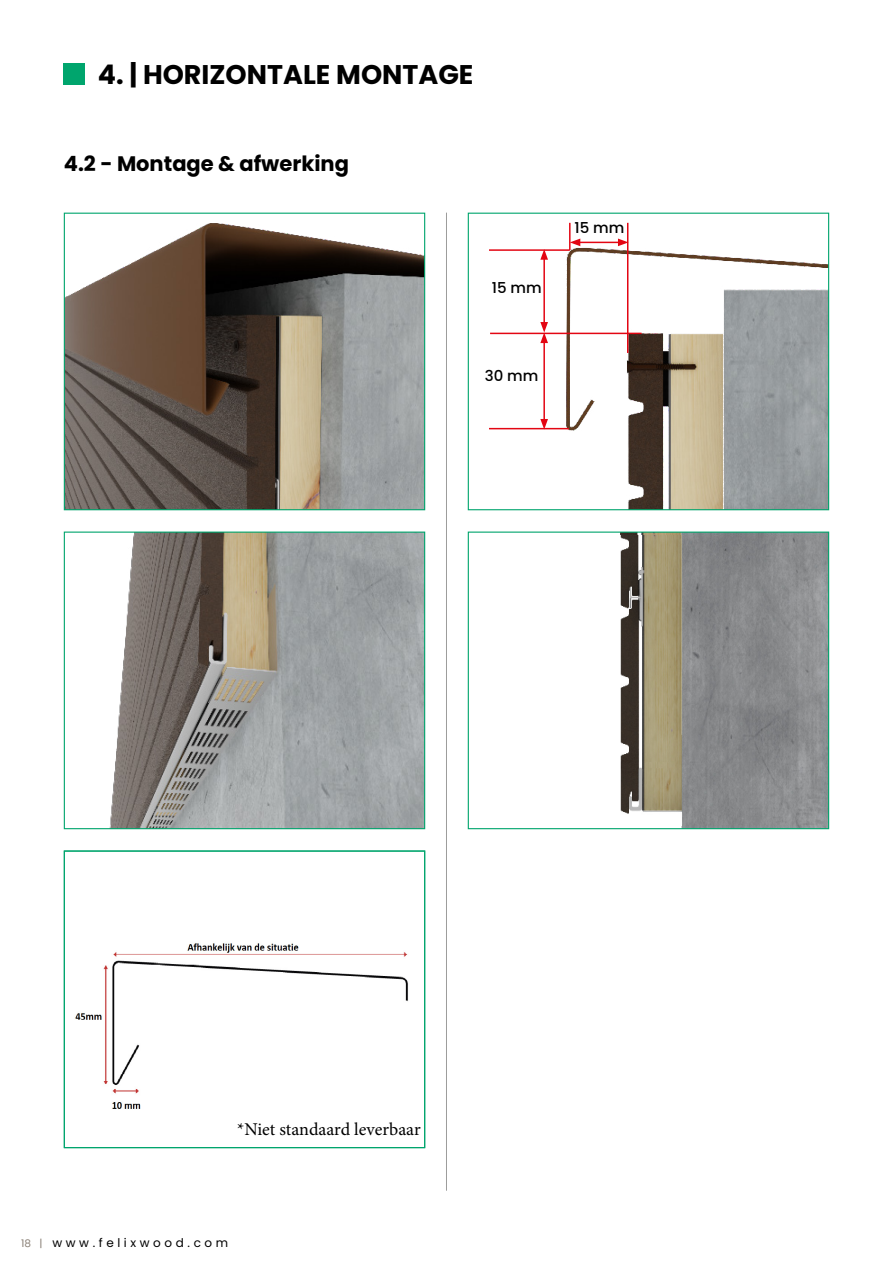
<style>
.page{position:relative;width:893px;height:1263px;background:#fff}
.page>*{position:absolute;margin:0;border:0;box-sizing:border-box;transform-origin:0 0}
.t1{font:700 27px "Poppins";color:#000}
.t2{font:700 21px "Poppins";color:#000}
.t3{font:18px "Minion Pro";color:#000}
.t4{font:500 15px "Poppins";color:#000}
.t5{font:12px "Poppins";letter-spacing:.3em;color:#000}
.t6{font:10.5px "Poppins";color:#8a8076}
</style>
<div class="page">
<div style="left:64px;top:64px;width:21px;height:21px;background:#00a56d"></div>
<hr style="left:446px;top:213px;width:1px;height:978px;background:#9d9d9c">
<img style="left:66px;top:223px;width:357px;height:285px">
<div style="left:64px;top:213px;width:361px;height:297px;border:1px solid #00a56d"></div>
<img style="left:110px;top:533px;width:313px;height:294px">
<div style="left:64px;top:531px;width:361px;height:298px;border:1px solid #00a56d"></div>
<img style="left:620px;top:533px;width:207px;height:294px">
<div style="left:468px;top:531px;width:361px;height:298px;border:1px solid #00a56d"></div>
<img style="left:489px;top:222px;width:338px;height:286px">
<div style="left:468px;top:213px;width:361px;height:297px;border:1px solid #00a56d"></div>
<hr style="left:569px;top:223px;width:2px;height:27px;background:#e30613">
<hr style="left:627px;top:223px;width:1px;height:130px;background:#e30613">
<hr style="left:578px;top:242px;width:42px;height:1px;background:#e30613">
<svg style="left:570px;top:239px;width:10px;height:7px"></svg>
<svg style="left:618px;top:239px;width:9px;height:7px"></svg>
<hr style="left:490px;top:333px;width:152px;height:1px;background:#e30613">
<hr style="left:489px;top:428px;width:80px;height:1px;background:#e30613">
<hr style="left:489px;top:249px;width:81px;height:2px;background:#e30613">
<hr style="left:543px;top:341px;width:2px;height:80px;background:#e30613">
<svg style="left:540px;top:419px;width:8px;height:9px"></svg>
<hr style="left:543px;top:257px;width:2px;height:67px;background:#e30613">
<svg style="left:540px;top:322px;width:8px;height:21px"></svg>
<svg style="left:540px;top:249px;width:8px;height:11px"></svg>
<div style="left:64px;top:850px;width:361px;height:298px;border:1px solid #00a56d"></div>
<img style="left:75px;top:943px;width:333px;height:166px">
<img style="left:620px;top:536px;width:201px;height:290px">
<h1 class="t1" style="left:98px;top:59px;width:377px">4. | HORIZONTALE MONTAGE</h1>
<p class="t2" style="left:64px;top:151px;width:287px">4.2 - Montage &amp; afwerking</p>
<p class="t4" style="left:492px;top:279px;width:51px">15 mm</p>
<p class="t4" style="left:485px;top:367px;width:55px">30 mm</p>
<p class="t4" style="left:575px;top:219px;width:51px">15 mm</p>
<p class="t3" style="left:237px;top:1117px;width:185px">*Niet standaard leverbaar</p>
<p class="t6" style="left:21px;top:1237px;width:23px">18 |</p>
<p class="t5" style="left:52px;top:1236px;width:177px">www.felixwood.com</p>
</div>
